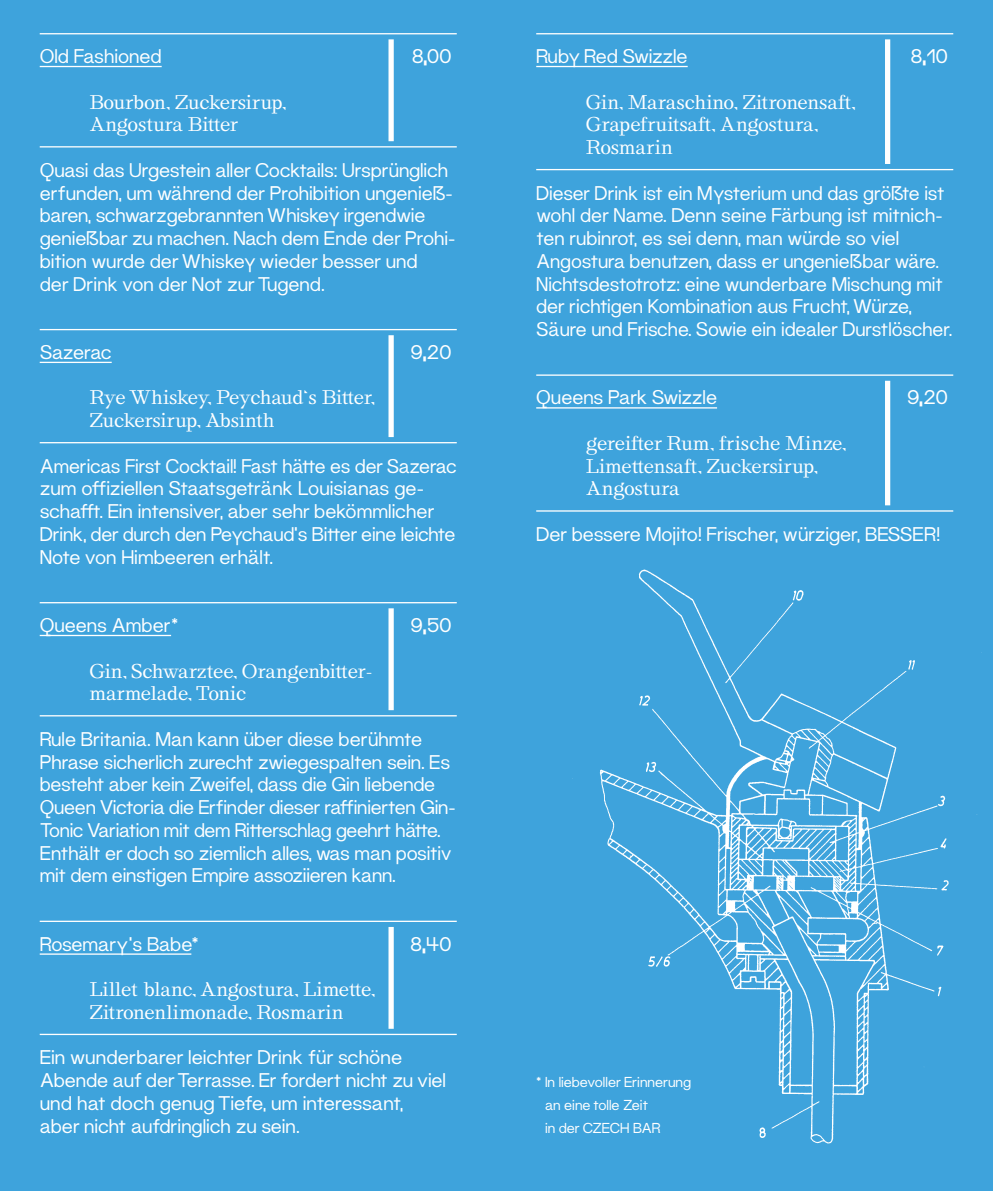
<style>
.page{position:relative;width:993px;height:1191px;background:#fff}
.page>*{position:absolute;margin:0;border:0;box-sizing:border-box;transform-origin:0 0}
.t1{font:19.25px/22.8px "Maxeville Tekst";letter-spacing:-.01em;color:#fff}
.t2{font:19.25px/22.8px "Stellage";letter-spacing:-.04em;color:#fff}
.t3{font:19.25px "Maxeville";letter-spacing:-.01em;color:#fff}
.t4{font:19.25px "Maxeville Tekst";letter-spacing:-.03em;color:#fff}
.t5{font:14px/22.8px "Maxeville Tekst";color:#fff}
</style>
<div class="page">
<div style="left:0;top:0;width:496px;height:1191px;background:#3ea3dc"></div>
<div style="left:496px;top:0;width:496px;height:1191px;background:#3ea3dc"></div>
<hr style="left:536px;top:66px;width:151px;height:1px;background:#fff">
<hr style="left:536px;top:407px;width:180px;height:1px;background:#fff">
<hr style="left:40px;top:66px;width:122px;height:1px;background:#fff">
<hr style="left:40px;top:362px;width:72px;height:1px;background:#fff">
<hr style="left:40px;top:635px;width:131px;height:1px;background:#fff">
<hr style="left:40px;top:953px;width:151px;height:1px;background:#fff">
<img style="left:572px;top:569px;width:410px;height:575px">
<hr style="left:40px;top:920px;width:416px;height:2px;background:#fff">
<hr style="left:40px;top:602px;width:416px;height:1px;background:#fff">
<hr style="left:40px;top:329px;width:416px;height:1px;background:#fff">
<hr style="left:40px;top:33px;width:416px;height:1px;background:#fff">
<hr style="left:40px;top:1033px;width:416px;height:2px;background:#fff">
<hr style="left:40px;top:715px;width:416px;height:1px;background:#fff">
<hr style="left:40px;top:442px;width:416px;height:1px;background:#fff">
<hr style="left:40px;top:146px;width:416px;height:1px;background:#fff">
<div style="left:388px;top:927px;width:5px;height:101px;background:#fff"></div>
<div style="left:388px;top:608px;width:5px;height:102px;background:#fff"></div>
<div style="left:388px;top:335px;width:5px;height:102px;background:#fff"></div>
<div style="left:388px;top:39px;width:5px;height:102px;background:#fff"></div>
<hr style="left:536px;top:374px;width:416px;height:2px;background:#fff">
<hr style="left:536px;top:33px;width:416px;height:1px;background:#fff">
<hr style="left:536px;top:510px;width:416px;height:1px;background:#fff">
<hr style="left:536px;top:169px;width:416px;height:1px;background:#fff">
<div style="left:884px;top:381px;width:5px;height:124px;background:#fff"></div>
<div style="left:884px;top:39px;width:5px;height:125px;background:#fff"></div>
<p class="t1" style="left:40px;top:45px;width:123px">Old Fashioned</p>
<p class="t3" style="left:411px;top:43px;width:42px">8,00</p>
<p class="t2" style="left:89px;top:90px;width:198px">Bourbon, Zuckersirup,<br>Angostura Bitter</p>
<p class="t1" style="left:40px;top:158px;width:415px">Quasi das Urgestein aller Cocktails: Ursprünglich erfunden, um während der Prohibition ungenieß&shy;baren, schwarzgebrannten Whiskey irgendwie genießbar zu machen. Nach dem Ende der Prohi&shy;bition wurde der Whiskey wieder besser und<br>der Drink von der Not zur Tugend.</p>
<p class="t4" style="left:40px;top:340px;width:73px">Sazerac</p>
<p class="t3" style="left:410px;top:339px;width:43px">9,20</p>
<p class="t2" style="left:89px;top:386px;width:287px">Rye Whiskey, Peychaud‘s Bitter,<br>Zuckersirup, Absinth</p>
<p class="t1" style="left:40px;top:454px;width:418px">Americas First Cocktail! Fast hätte es der Sazerac zum offiziellen Staatsgetränk Louisianas ge&shy;schafft. Ein intensiver, aber sehr bekömmlicher Drink, der durch den Peychaud‘s Bitter eine leichte Note von Himbeeren erhält.</p>
<p class="t1" style="left:40px;top:613px;width:140px">Queens Amber*</p>
<p class="t3" style="left:410px;top:612px;width:43px">9,50</p>
<p class="t2" style="left:89px;top:659px;width:284px">Gin, Schwarztee, Orangenbitter&shy;marmelade, Tonic</p>
<p class="t1" style="left:40px;top:727px;width:417px">Rule Britania. Man kann über diese berühmte Phrase sicherlich zurecht zwiegespalten sein. Es besteht aber kein Zweifel, dass die Gin liebende Queen Victoria die Erfinder dieser raffinierten Gin-Tonic Variation mit dem Ritterschlag geehrt hätte.<br>Enthält er doch so ziemlich alles, was man positiv mit dem einstigen Empire assoziieren kann.</p>
<p class="t1" style="left:40px;top:932px;width:160px">Rosemary‘s Babe*</p>
<p class="t3" style="left:410px;top:931px;width:43px">8,40</p>
<p class="t2" style="left:89px;top:978px;width:287px">Lillet blanc, Angostura, Limette,<br>Zitronenlimonade, Rosmarin</p>
<p class="t1" style="left:40px;top:1046px;width:407px">Ein wunderbarer leichter Drink für schöne Abende auf der Terrasse. Er fordert nicht zu viel und hat doch genug Tiefe, um interessant, aber nicht aufdringlich zu sein.</p>
<p class="t4" style="left:536px;top:45px;width:153px">Ruby Red Swizzle</p>
<p class="t3" style="left:910px;top:43px;width:39px">8,10</p>
<p class="t2" style="left:585px;top:90px;width:271px">Gin, Maraschino, Zitronensaft,<br>Grapefruitsaft, Angostura,<br>Rosmarin</p>
<p class="t1" style="left:536px;top:181px;width:417px">Dieser Drink ist ein Mysterium und das größte ist wohl der Name. Denn seine Färbung ist mitnich&shy;ten rubinrot, es sei denn, man würde so viel Angostura benutzen, dass er ungenießbar wäre.<br>Nichtsdestotrotz: eine wunderbare Mischung mit der richtigen Kombination aus Frucht, Würze, Säure und Frische. Sowie ein idealer Durstlöscher.</p>
<p class="t1" style="left:536px;top:386px;width:182px">Queens Park Swizzle</p>
<p class="t3" style="left:906px;top:385px;width:43px">9,20</p>
<p class="t2" style="left:585px;top:432px;width:262px">gereifter Rum, frische Minze,<br>Limettensaft, Zuckersirup,<br>Angostura</p>
<p class="t1" style="left:536px;top:522px;width:405px">Der bessere Mojito! Frischer, würziger, BESSER!</p>
<p class="t5" style="left:545px;top:1070px;width:147px;text-indent:-9px">* In liebevoller Erinnerung an eine tolle Zeit<br>in der CZECH BAR</p>
</div>
